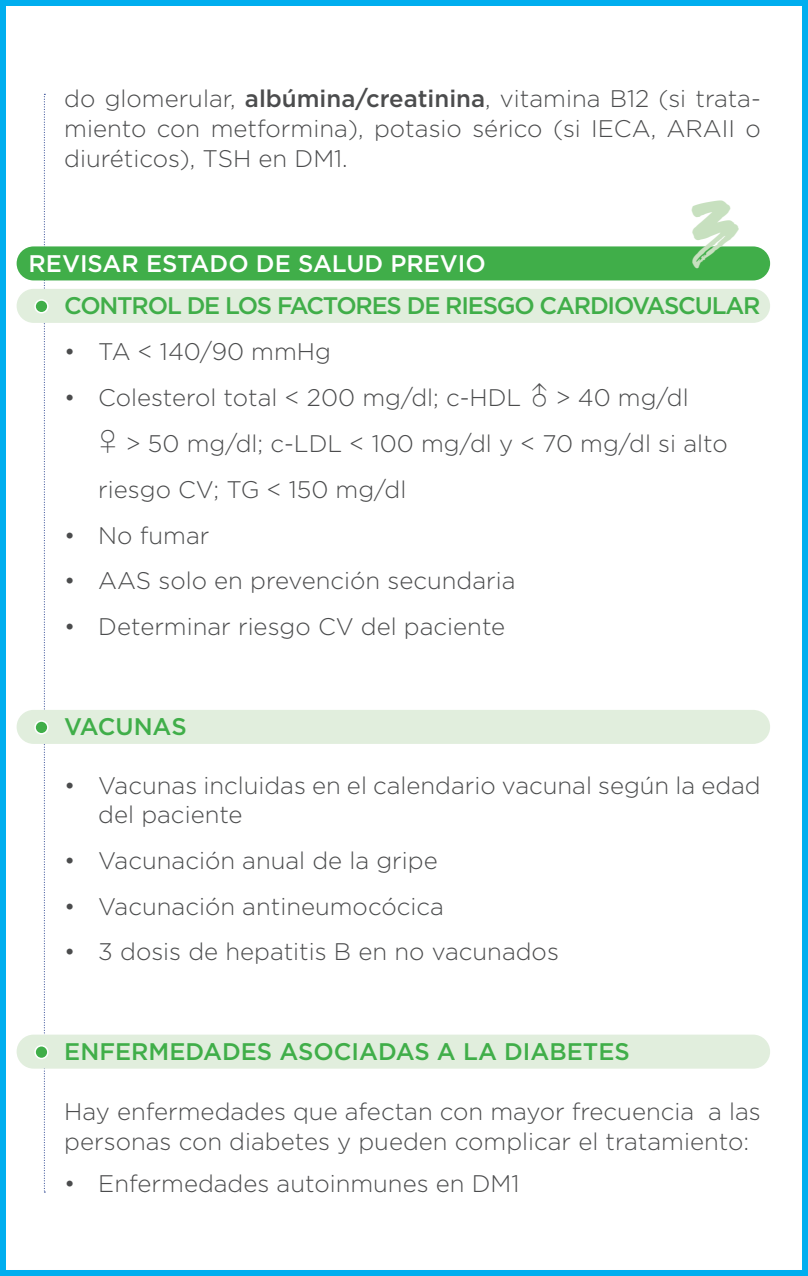
<style>
.page{position:relative;width:808px;height:1276px;background:#fff}
.page>*{position:absolute;margin:0;border:0;box-sizing:border-box;transform-origin:0 0}
.t1{font:48px "Brushed Traveler";color:#c7e0bf}
.t2{font:300 24px/30px "Gotham";color:#4b4c4d}
.t3{font:500 24px "Gotham";letter-spacing:-.05em;color:#40ae49}
.t4{font:500 24px "Gotham";color:#40ae49}
.t5{font:500 24px "Gotham";color:#fff}
.t6{font:500 24px "Gotham";letter-spacing:-.005em;color:#40ae49}
.s1{font-weight:500}
.s2{font-family:"ST Song";font-weight:400;font-size:36px}
</style>
<div class="page">
<div style="left:0;top:0;width:808px;height:1276px;border:6px solid #00aeef"></div>
<svg style="left:44px;top:94px;width:1px;height:1098px"></svg>
<div style="left:17px;top:246px;width:753px;height:34px;background:#40ae49;border-radius:17px"></div>
<div style="left:17px;top:289px;width:753px;height:34px;background:#e1eedd;border-radius:17px"></div>
<div style="left:35px;top:300px;width:13px;height:13px;background:#40ae49;border-radius:50%"></div>
<div style="left:34px;top:299px;width:15px;height:14px;border:2px solid #fff;border-radius:50%"></div>
<div style="left:17px;top:1034px;width:753px;height:34px;background:#e1eedd;border-radius:17px"></div>
<div style="left:35px;top:1045px;width:13px;height:13px;background:#40ae49;border-radius:50%"></div>
<div style="left:34px;top:1045px;width:15px;height:14px;border:2px solid #fff;border-radius:50%"></div>
<div style="left:17px;top:710px;width:753px;height:34px;background:#e1eedd;border-radius:17px"></div>
<div style="left:35px;top:721px;width:13px;height:13px;background:#40ae49;border-radius:50%"></div>
<div style="left:34px;top:720px;width:15px;height:14px;border:2px solid #fff;border-radius:50%"></div>
<p class="t2" style="left:64px;top:83px;width:698px;text-align:justify">do glomerular, <span class="s1">albúmina/creatinina</span>, vitamina B12 (si trata&shy;miento con metformina), potasio sérico (si IECA, ARAII o diuréticos), TSH en DM1.</p>
<p class="t1" style="left:691px;top:217px;width:46px">3</p>
<p class="t3" style="left:64px;top:290px;width:698px">CONTROL DE LOS FACTORES DE RIESGO CARDIOVASCULAR</p>
<p class="t2" style="left:64px;top:336px;width:268px">• TA &lt; 140/90 mmHg</p>
<p class="t2" style="left:64px;top:382px;width:626px">• Colesterol total &lt; 200 mg/dl; c-HDL<span class="s2">♂</span>&gt; 40 mg/dl</p>
<p class="t2" style="left:90px;top:428px;width:639px"><span class="s2">♀</span>&gt; 50 mg/dl; c-LDL &lt; 100 mg/dl y &lt; 70 mg/dl si alto</p>
<p class="t2" style="left:98px;top:473px;width:310px">riesgo CV; TG &lt; 150 mg/dl</p>
<p class="t2" style="left:64px;top:519px;width:147px">• No fumar</p>
<p class="t2" style="left:64px;top:565px;width:453px">• AAS solo en prevención secundaria</p>
<p class="t2" style="left:64px;top:611px;width:442px">• Determinar riesgo CV del paciente</p>
<p class="t5" style="left:29px;top:248px;width:459px">REVISAR ESTADO DE SALUD PREVIO</p>
<p class="t6" style="left:64px;top:711px;width:124px">VACUNAS</p>
<p class="t2" style="left:98px;top:770px;width:664px;line-height:28.8px;text-indent:-34px">• Vacunas incluidas en el calendario vacunal según la edad del paciente</p>
<p class="t2" style="left:64px;top:844px;width:375px">• Vacunación anual de la gripe</p>
<p class="t2" style="left:64px;top:890px;width:381px">• Vacunación antineumocócica</p>
<p class="t2" style="left:64px;top:936px;width:496px">• 3 dosis de hepatitis B en no vacunados</p>
<p class="t4" style="left:64px;top:1036px;width:567px">ENFERMEDADES ASOCIADAS A LA DIABETES</p>
<p class="t2" style="left:64px;top:1096px;width:698px">Hay enfermedades que afectan con mayor frecuencia a las personas con diabetes y pueden complicar el tratamiento:</p>
<p class="t2" style="left:64px;top:1168px;width:457px">• Enfermedades autoinmunes en DM1</p>
</div>
